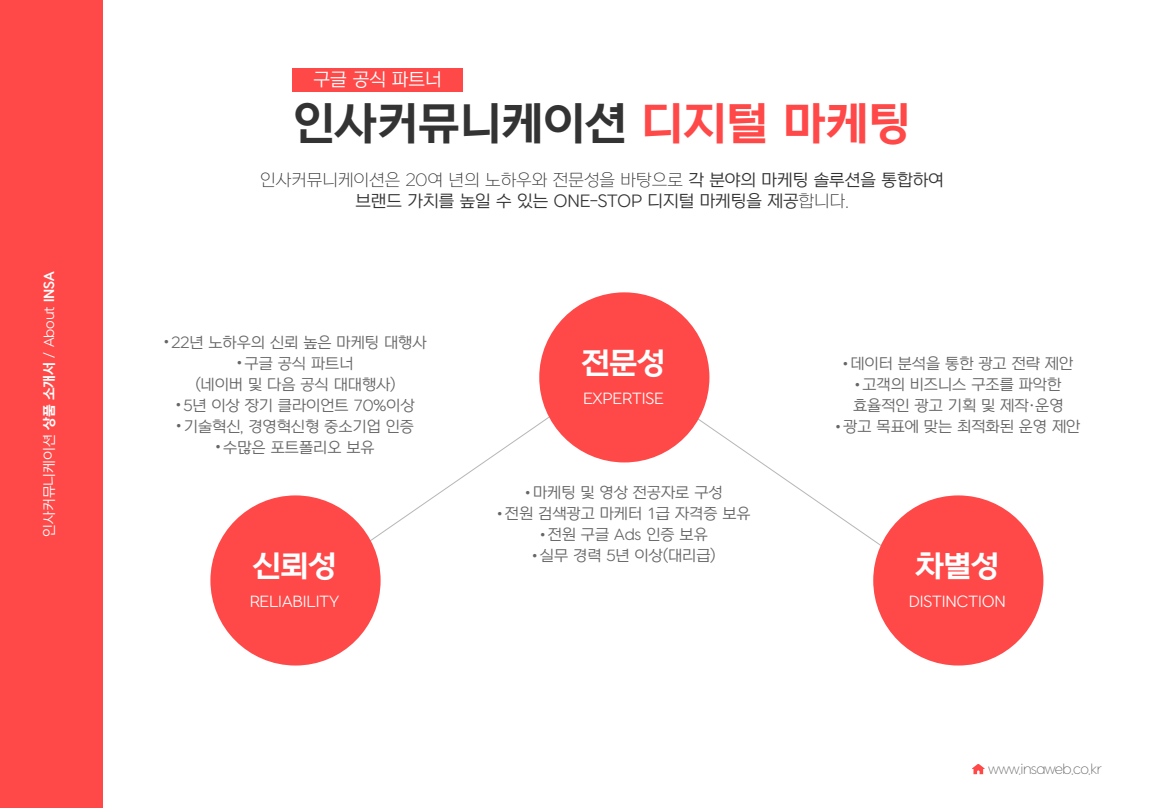
<style>
.page{position:relative;width:1170px;height:808px;background:#fff}
.page>*{position:absolute;margin:0;border:0;box-sizing:border-box;transform-origin:0 0}
.t1{font:45px "NEXON Lv 1 Gothic OTF Bold";color:#333}
.t2{font:30px "NEXON Lv 1 Gothic OTF Bold";letter-spacing:-.02em;color:#fff}
.t3{font:18px "NEXON Lv 1 Gothic OTF Regular";color:#fff}
.t4{font:16.5px "NEXON Lv 1 Gothic OTF Light";color:#333}
.t5{font:16.5px "NEXON Lv 1 Gothic OTF Regular";color:#333}
.t6{font:15px/21px "NEXON Lv 1 Gothic OTF Regular";color:#666}
.t7{font:15px "NEXON Lv 1 Gothic OTF Regular";color:#fff}
.t8{font:13.5px "NEXON Lv 1 Gothic OTF Regular";color:#fff}
.t9{font:13.5px "NEXON Lv 1 Gothic OTF Light";letter-spacing:-.04em;color:#666}
.s1{font-family:"NEXON Lv 1 Gothic OTF Bold"}
.s2{color:#ff4848}
.s3{font-family:"NEXON Lv 1 Gothic OTF Regular"}
.s4{font-family:"NEXON Lv 1 Gothic OTF Light"}
</style>
<div class="page">
<div style="left:0;top:0;width:102px;height:808px;background:#ff4848"></div>
<div style="left:292px;top:68px;width:171px;height:23px;background:#ff4848"></div>
<svg style="left:972px;top:764px;width:12px;height:10px"></svg>
<svg style="left:315px;top:367px;width:306px;height:233px"></svg>
<svg style="left:621px;top:366px;width:260px;height:231px"></svg>
<div style="left:210px;top:495px;width:170px;height:170px;background:#ff4848;border-radius:50%"></div>
<div style="left:873px;top:495px;width:170px;height:170px;background:#ff4848;border-radius:50%"></div>
<div style="left:539px;top:292px;width:170px;height:170px;background:#ff4848;border-radius:50%"></div>
<p class="t8" style="left:42px;top:537px;width:267px;rotate:-90deg">인사커뮤니케이션 <span class="s1">상품 소개서</span> / About <span class="s1">INSA</span></p>
<p class="t3" style="left:313px;top:70px;width:130px">구글 공식 파트너</p>
<h1 class="t1" style="left:293px;top:99px;width:619px">인사커뮤니케이션 <span class="s2">디지털 마케팅</span></h1>
<p class="t4" style="left:260px;top:171px;width:685px">인사커뮤니케이션은 20여 년의 노하우와 전문성을 바탕으로 <span class="s3">각 분야의 마케팅 솔루션을 통합하여</span></p>
<p class="t5" style="left:355px;top:192px;width:494px">브랜드 가치를 높일 수 있는 ONE-STOP 디지털 마케팅을 제공<span class="s4">합니다.</span></p>
<p class="t6" style="left:164px;top:332px;width:263px"><sup>●</sup> 22년 노하우의 신뢰 높은 마케팅 대행사</p>
<p class="t6" style="left:195px;top:353px;width:202px;text-align:center"><sup>●</sup> 구글 공식 파트너<br>(네이버 및 다음 공식 대대행사)</p>
<p class="t6" style="left:176px;top:395px;width:240px"><sup>●</sup> 5년 이상 장기 클라이언트 70%이상</p>
<p class="t6" style="left:177px;top:416px;width:239px"><sup>●</sup> 기술혁신, 경영혁신형 중소기업 인증</p>
<p class="t6" style="left:216px;top:437px;width:160px"><sup>●</sup> 수많은 포트폴리오 보유</p>
<h2 class="t2" style="left:252px;top:549px;width:85px">신뢰성</h2>
<p class="t7" style="left:250px;top:594px;width:91px">RELIABILITY</p>
<h2 class="t2" style="left:581px;top:346px;width:85px">전문성</h2>
<p class="t7" style="left:583px;top:391px;width:82px">EXPERTISE</p>
<p class="t6" style="left:526px;top:482px;width:198px"><sup>●</sup> 마케팅 및 영상 전공자로 구성</p>
<p class="t6" style="left:498px;top:503px;width:254px"><sup>●</sup> 전원 검색광고 마케터 1급 자격증 보유</p>
<p class="t6" style="left:540px;top:524px;width:169px"><sup>●</sup> 전원 구글 Ads 인증 보유</p>
<p class="t6" style="left:533px;top:545px;width:184px"><sup>●</sup> 실무 경력 5년 이상(대리급)</p>
<p class="t6" style="left:843px;top:354px;width:231px"><sup>●</sup> 데이터 분석을 통한 광고 전략 제안</p>
<p class="t6" style="left:853px;top:375px;width:212px"><sup>●</sup> 고객의 비즈니스 구조를 파악한 효율적인 광고 기획 및 제작·운영</p>
<p class="t6" style="left:836px;top:417px;width:246px"><sup>●</sup> 광고 목표에 맞는 최적화된 운영 제안</p>
<h2 class="t2" style="left:915px;top:549px;width:85px">차별성</h2>
<p class="t7" style="left:908px;top:594px;width:98px">DISTINCTION</p>
<p class="t9" style="left:987px;top:761px;width:115px">www.insaweb.co.kr</p>
</div>
